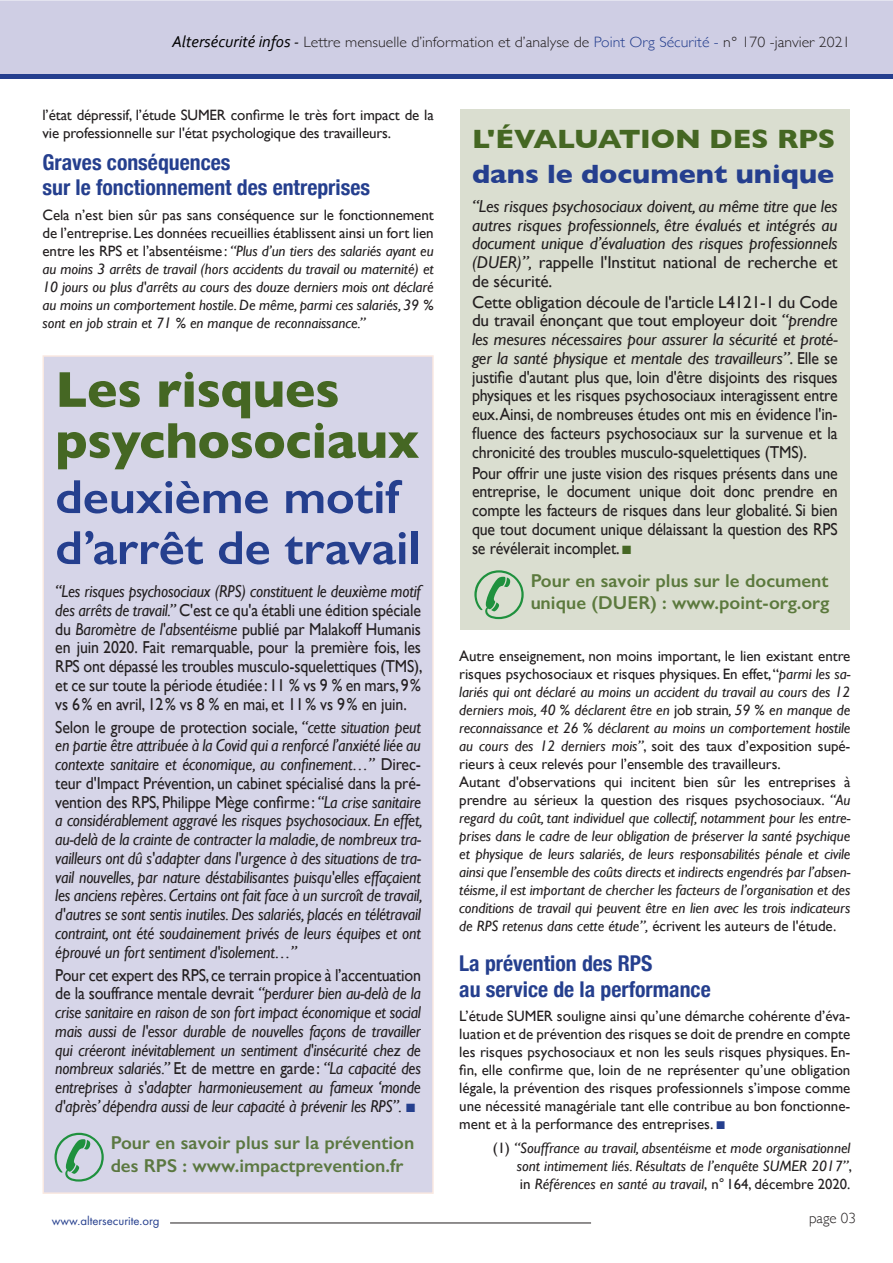
<style>
.page{position:relative;width:893px;height:1263px;background:#fff}
.page>*{position:absolute;margin:0;border:0;box-sizing:border-box;transform-origin:0 0}
.t1{font:700 51px/51px "Gill Sans";letter-spacing:-.005em;color:#456723}
.t2{font:600 48px/51px "Gill Sans";letter-spacing:-.005em;color:#253f8e;scale:1.06 1}
.t3{font:700 27px/34.5px "Gill Sans";letter-spacing:-.005em;color:#253f8e;scale:1.06 1}
.t4{font:700 condensed 21.75px/25.5px "Helvetica Neue";color:#253f8e}
.t5{font:600 18.75px/22.5px "Gill Sans";color:#456723}
.t6{font:italic 17.25px/18.8px "Gill Sans";letter-spacing:-.01em;color:#231f20;text-align:justify;scale:.92 1}
.t7{font:17.25px/18.8px "Gill Sans";letter-spacing:-.01em;color:#231f20;text-align:justify;scale:.92 1}
.t8{font:17.25px/18.8px "Gill Sans";letter-spacing:-.01em;color:#231f20;text-align:justify}
.t9{font:italic 17.25px/18.8px "Gill Sans";letter-spacing:-.01em;color:#231f20;text-align:justify}
.t10{font:italic 15px/18px "Gill Sans";letter-spacing:-.005em;color:#231f20;text-align:justify}
.t11{font:15px/18px "Gill Sans";letter-spacing:-.01em;color:#231f20}
.t12{font:300 15px "Gill Sans";color:#231f20;scale:1.05 1}
.t13{font:300 15px "Gill Sans";color:#231f20}
.t14{font:12.75px "Futura PT";color:#253f8e}
.s1{font-family:"Corbel";font-weight:400;font-style:italic;font-size:16.5px;color:#000}
.s2{color:#253f8e}
.s3{font-style:normal}
.s4{font-style:italic}
.s5{color:#456723}
.s6{font-style:normal;font-size:14.7px}
</style>
<div class="page">
<div style="left:0;top:0;width:893px;height:79px;background:#cfcee4"></div>
<hr style="left:0;top:75px;width:892px;height:4px;background:#253f8e">
<hr style="left:170px;top:1222px;width:421px;height:1px;background:#231f20">
<div style="left:43px;top:355px;width:391px;height:839px;background:#d6d5e8;border:2px solid #f9e5dc"></div>
<div style="left:460px;top:109px;width:390px;height:520px;background:#daded0"></div>
<p class="t12" style="left:172px;top:30px;width:648px"><span class="s1">Altersécurité infos -</span> Lettre mensuelle d’information et d’analyse de <span class="s2">Point Org Sécurité -</span> n° 170 -janvier 2021</p>
<p class="t11" style="left:43px;top:106px;width:393px">l’état dépressif, l’étude SUMER confirme le très fort impact de la vie professionnelle sur l'état psychologique des travailleurs.</p>
<p class="t4" style="left:43px;top:148px;width:329px">Graves conséquences<br>sur le fonctionnement des entreprises</p>
<p class="t10" style="left:43px;top:205px;width:393px"><span class="s3">Cela n’est bien sûr pas sans conséquence sur le fonctionnement de l’entreprise. Les données recueillies établissent ainsi un fort lien entre les RPS et l’absentéisme:</span> “Plus d’un tiers des salariés ayant eu au moins 3 arrêts de travail (hors accidents du travail ou maternité) et 10 jours ou plus d'arrêts au cours des douze derniers mois ont déclaré au moins un comportement hostile. De même, parmi ces salariés, 39 % sont en job strain et 71 % en manque de reconnaissance.”</p>
<p class="t1" style="left:55px;top:363px;width:366px">Les risques psychosociaux</p>
<p class="t2" style="left:55px;top:471px;width:346px">deuxième motif d’arrêt de travail</p>
<p class="t7" style="left:55px;top:582px;width:401px"><span class="s4">“Les risques psychosociaux (RPS) constituent le deuxième motif des arrêts de travail.”</span> C'est ce qu'a établi une édition spéciale du <span class="s4">Baromètre de l'absentéisme</span> publié par Malakoff Humanis en juin 2020. Fait remarquable, pour la première fois, les RPS ont dépassé les troubles musculo-squelettiques (TMS), et ce sur toute la période étudiée: 11 % vs 9 % en mars, 9% vs 6% en avril, 12% vs 8 % en mai, et 11% vs 9% en juin.</p>
<p class="t6" style="left:55px;top:717px;width:401px"><span class="s3">Selon le groupe de protection sociale,</span> “cette situation peut en partie être attribuée à la Covid qui a renforcé l’anxiété liée au contexte sanitaire et économique, au confinement…” <span class="s3">Direc&shy;teur d'Impact Prévention, un cabinet spécialisé dans la pré&shy;vention des RPS, Philippe Mège confirme:</span> “La crise sanitaire a considérablement aggravé les risques psychosociaux. En effet, au-delà de la crainte de contracter la maladie, de nombreux tra&shy;vailleurs ont dû s'adapter dans l'urgence à des situations de tra&shy;vail nouvelles, par nature déstabilisantes puisqu'elles effaçaient les anciens repères. Certains ont fait face à un surcroît de travail, d'autres se sont sentis inutiles. Des salariés, placés en télétravail contraint, ont été soudainement privés de leurs équipes et ont éprouvé un fort sentiment d'isolement…”</p>
<p class="t6" style="left:55px;top:965px;width:399px"><span class="s3">Pour cet expert des RPS, ce terrain propice à l’accentuation de la souffrance mentale devrait</span> “perdurer bien au-delà de la crise sanitaire en raison de son fort impact économique et social mais aussi de l'essor durable de nouvelles façons de travailler qui créeront inévitablement un sentiment d'insécurité chez de nombreux salariés.” <span class="s3">Et de mettre en garde:</span> “La capacité des entreprises à s'adapter harmonieusement au fameux ‘monde d'après’ dépendra aussi de leur capacité à prévenir les RPS”. <span class="s2">■</span></p>
<p class="t5" style="left:110px;top:1132px;width:305px">Pour en savoir plus sur la prévention des RPS : www.impactprevention.fr</p>
<p class="t3" style="left:472px;top:121px;width:344px"><span class="s5">L'ÉVALUATION DES RPS </span>dans le document unique</p>
<p class="t9" style="left:472px;top:197px;width:367px">“Les risques psychosociaux doivent, au même titre que les autres risques professionnels, être évalués et intégrés au document unique d’évaluation des risques professionnels (DUER)”, <span class="s3">rappelle l'Institut national de recherche et de sécurité.</span></p>
<p class="t8" style="left:472px;top:292px;width:367px">Cette obligation découle de l'article L4121-1 du Code du travail énonçant que tout employeur doit <span class="s4">“prendre les mesures nécessaires pour assurer la sécurité et proté&shy;ger la santé physique et mentale des travailleurs”</span>. Elle se justifie d'autant plus que, loin d'être disjoints des risques physiques et les risques psychosociaux interagissent entre eux. Ainsi, de nombreuses études ont mis en évidence l'in&shy;fluence des facteurs psychosociaux sur la survenue et la chronicité des troubles musculo-squelettiques (TMS).</p>
<p class="t7" style="left:472px;top:463px;width:399px">Pour offrir une juste vision des risques présents dans une entreprise, le document unique doit donc prendre en compte les facteurs de risques dans leur globalité. Si bien que tout document unique délaissant la question des RPS se révélerait incomplet. <span class="s5">■</span></p>
<p class="t5" style="left:530px;top:569px;width:301px">Pour en savoir plus sur le document unique (DUER) : www.point-org.org</p>
<p class="t10" style="left:459px;top:647px;width:393px"><span class="s3">Autre enseignement, non moins important, le lien existant entre risques psychosociaux et risques physiques. En effet, “</span>parmi les sa&shy;lariés qui ont déclaré au moins un accident du travail au cours des 12 derniers mois, 40 % déclarent être en <span class="s3">job strain</span>, 59 % en manque de reconnaissance et 26 % déclarent au moins un comportement hostile au cours des 12 derniers mois”<span class="s3">, soit des taux d’exposition supé&shy;rieurs à ceux relevés pour l’ensemble des travailleurs.</span></p>
<p class="t10" style="left:459px;top:773px;width:393px"><span class="s3">Autant d'observations qui incitent bien sûr les entreprises à prendre au sérieux la question des risques psychosociaux.</span> “Au regard du coût, tant individuel que collectif, notamment pour les entre&shy;prises dans le cadre de leur obligation de préserver la santé psychique et physique de leurs salariés, de leurs responsabilités pénale et civile ainsi que l’ensemble des coûts directs et indirects engendrés par l’absen&shy;téisme, il est important de chercher les facteurs de l’organisation et des conditions de travail qui peuvent être en lien avec les trois indicateurs de RPS retenus dans cette étude”, <span class="s3">écrivent les auteurs de l'étude.</span></p>
<p class="t4" style="left:459px;top:949px;width:253px">La prévention des RPS<br>au service de la performance</p>
<p class="t11" style="left:459px;top:1007px;width:393px;text-align:justify">L’étude SUMER souligne ainsi qu’une démarche cohérente d’éva&shy;luation et de prévention des risques se doit de prendre en compte les risques psychosociaux et non les seuls risques physiques. En&shy;fin, elle confirme que, loin de ne représenter qu’une obligation légale, la prévention des risques professionnels s’impose comme une nécessité managériale tant elle contribue au bon fonctionne&shy;ment et à la performance des entreprises. <span class="s2">■</span></p>
<p class="t10" style="left:493px;top:1139px;width:359px"><span class="s3">(1)</span> “Souffrance au travail, absentéisme et mode organisationnel</p>
<p class="t10" style="left:517px;top:1157px;width:337px">sont intimement liés. Résultats de l’enquête SUMER 2017”<span class="s3">, in</span> Références en santé au travail<span class="s3">,</span> <span class="s6">n° 164, décembre 2020.</span></p>
<p class="t14" style="left:52px;top:1213px;width:109px">www.altersecurite.org</p>
<p class="t13" style="left:809px;top:1206px;width:48px">page 03</p>
</div>
